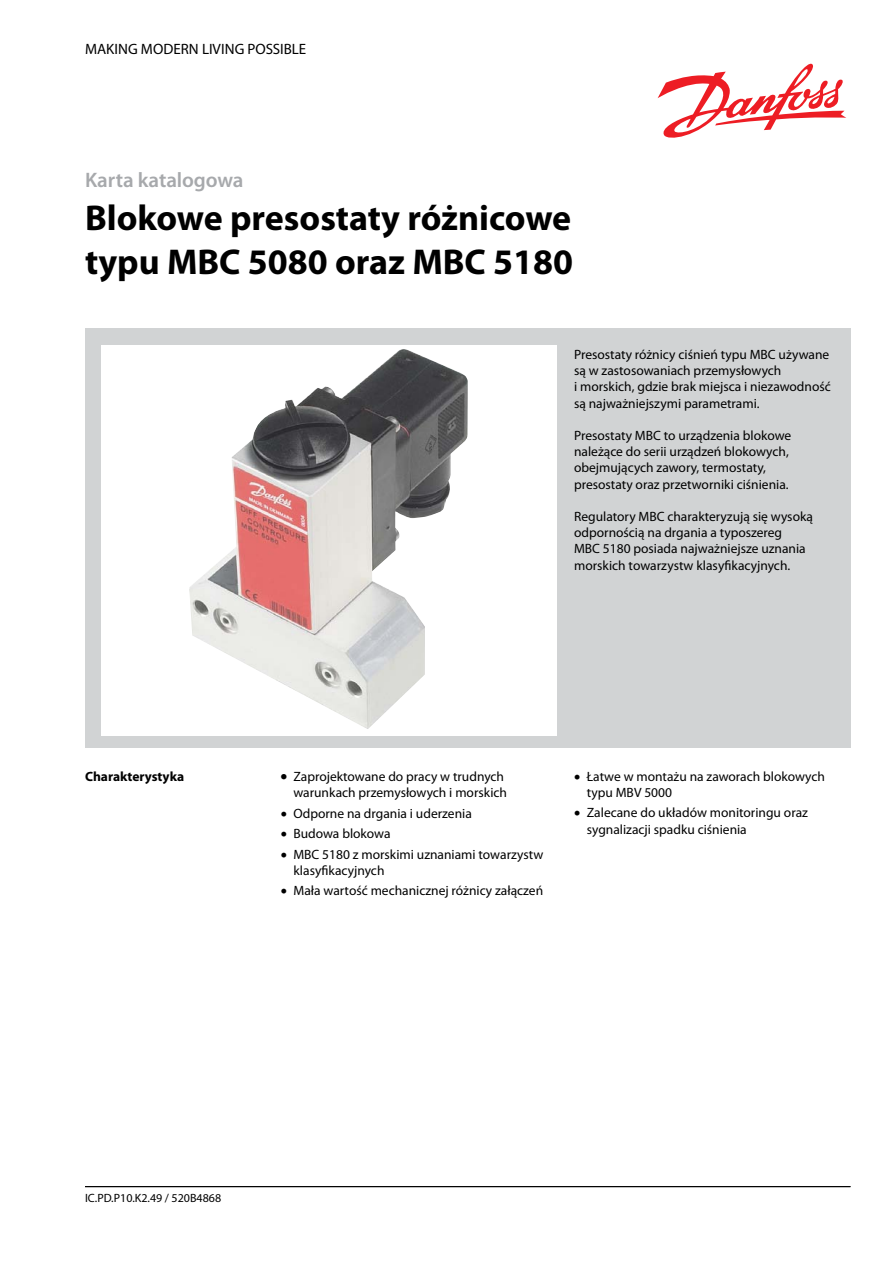
<style>
.page{position:relative;width:893px;height:1263px;background:#fff}
.page>*{position:absolute;margin:0;border:0;box-sizing:border-box;transform-origin:0 0}
.t1{font:700 36px/43.5px "Myriad Pro";color:#000}
.t2{font:600 21px "Myriad Pro";letter-spacing:-.005em;color:#a7a9ac}
.t3{font:15px "Myriad Pro";color:#000}
.t4{font:13.5px/16.2px "Myriad Pro";color:#000}
.t5{font:700 13.5px "Myriad Pro";color:#000}
.t6{font:12px "Myriad Pro";color:#000}
</style>
<div class="page">
<div style="left:85px;top:328px;width:765px;height:419px;background:#d1d3d4"></div>
<div style="left:102px;top:345px;width:455px;height:391px;background:#fff"></div>
<hr style="left:85px;top:1186px;width:765px;height:1px;background:#000">
<svg style="left:658px;top:63px;width:188px;height:75px"></svg>
<img style="left:189px;top:349px;width:279px;height:380px">
<p class="t3" style="left:85px;top:39px;width:223px">MAKING MODERN LIVING POSSIBLE</p>
<h2 class="t2" style="left:85px;top:166px;width:160px">Karta katalogowa</h2>
<h1 class="t1" style="left:85px;top:195px;width:490px">Blokowe presostaty różnicowe typu MBC 5080 oraz MBC 5180</h1>
<p class="t4" style="left:574px;top:346px;width:258px">Presostaty różnicy ciśnień typu MBC używane są w zastosowaniach przemysłowych<br>i morskich, gdzie brak miejsca i niezawodność są najważniejszymi parametrami.</p>
<p class="t4" style="left:574px;top:427px;width:219px">Presostaty MBC to urządzenia blokowe należące do serii urządzeń blokowych, obejmujących zawory, termostaty, presostaty oraz przetworniki ciśnienia.</p>
<p class="t4" style="left:574px;top:508px;width:241px">Regulatory MBC charakteryzują się wysoką odpornością na drgania a typoszereg<br>MBC 5180 posiada najważniejsze uznania morskich towarzystw klasyfikacyjnych.</p>
<p class="t5" style="left:85px;top:767px;width:101px">Charakterystyka</p>
<p class="t4" style="left:281px;top:768px;width:228px;text-align:right">• Zaprojektowane do pracy w trudnych warunkach przemysłowych i morskich</p>
<p class="t4" style="left:281px;top:805px;width:193px">• Odporne na drgania i uderzenia</p>
<p class="t4" style="left:281px;top:825px;width:111px">• Budowa blokowa</p>
<p class="t4" style="left:293px;top:846px;width:252px;text-indent:-13px">• MBC 5180 z morskimi uznaniami towarzystw klasyfikacyjnych</p>
<p class="t4" style="left:281px;top:882px;width:264px">• Mała wartość mechanicznej różnicy załączeń</p>
<p class="t4" style="left:587px;top:768px;width:240px;text-indent:-13px">• Łatwe w montażu na zaworach blokowych typu MBV 5000</p>
<p class="t4" style="left:587px;top:804px;width:223px;text-indent:-13px">• Zalecane do układów monitoringu oraz sygnalizacji spadku ciśnienia</p>
<p class="t6" style="left:85px;top:1191px;width:138px">IC.PD.P10.K2.49 / 520B4868</p>
</div>
